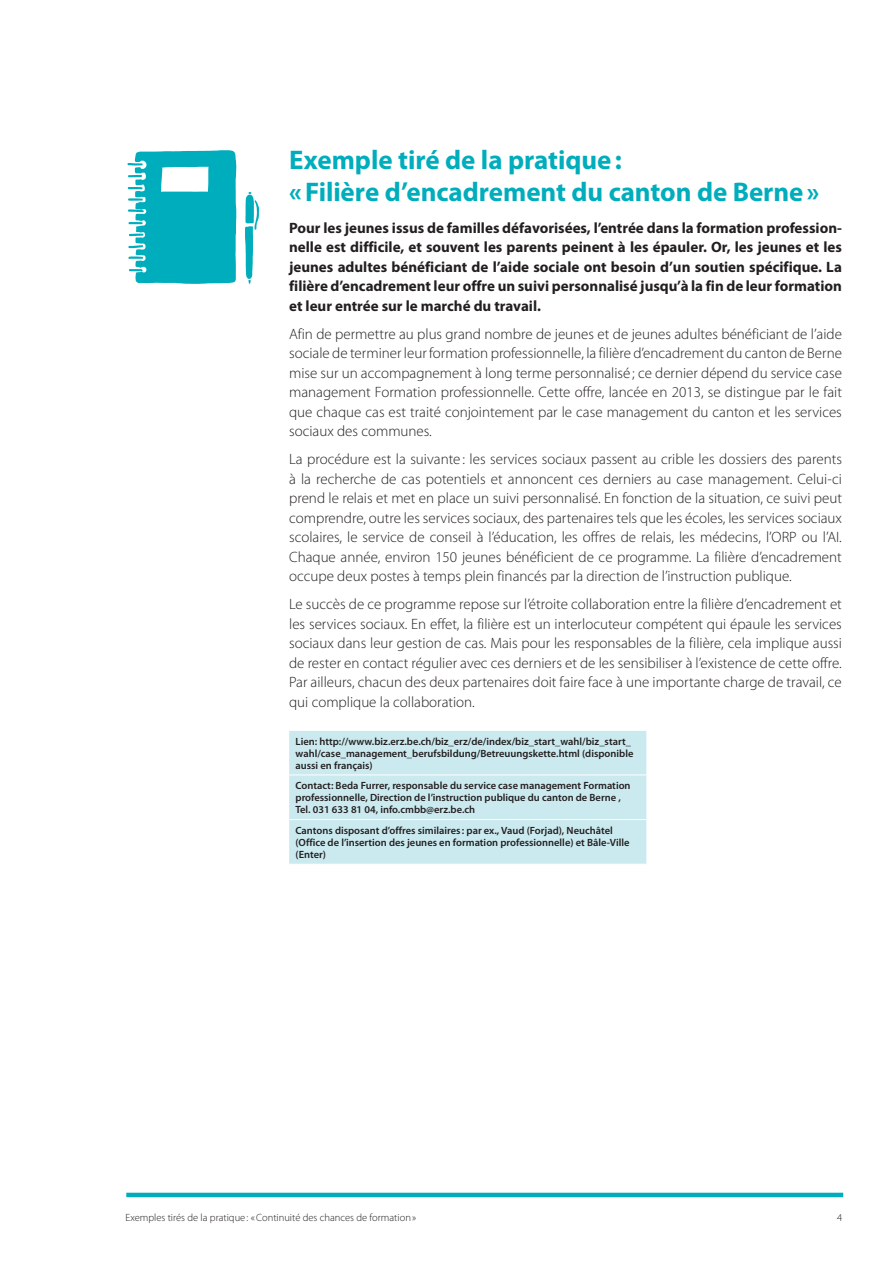
<style>
.page{position:relative;width:893px;height:1263px;background:#fff}
.page>*{position:absolute;margin:0;border:0;box-sizing:border-box;transform-origin:0 0}
.t1{font:700 27px/31.5px "Myriad Pro";letter-spacing:-.005em;color:#00adbc}
.t2{font:300 15px/19.5px "Myriad Pro";color:#231f20;text-align:justify}
.t3{font:700 15px/19.5px "Myriad Pro";color:#231f20;text-align:justify}
.t4{font:600 10.5px/12px "Myriad Pro";color:#231f20}
.t5{font:300 10.5px "Myriad Pro";color:#231f20}
</style>
<div class="page">
<hr style="left:126px;top:1193px;width:717px;height:4px;background:#00adbc">
<div style="left:289px;top:731px;width:357px;height:133px;background:#cbeaef"></div>
<hr style="left:289px;top:774px;width:357px;height:1px;background:#fff">
<hr style="left:289px;top:819px;width:357px;height:1px;background:#fff">
<img style="left:127px;top:150px;width:132px;height:134px">
<h1 class="t1" style="left:289px;top:145px;width:532px">Exemple tiré de la pratique:<br>«Filière d’encadrement du canton de Berne»</h1>
<p class="t3" style="left:289px;top:218px;width:554px">Pour les jeunes issus de familles défavorisées, l’entrée dans la formation profession&shy;nelle est difficile, et souvent les parents peinent à les épauler. Or, les jeunes et les jeunes adultes bénéficiant de l’aide sociale ont besoin d’un soutien spécifique. La filière d’encadrement leur offre un suivi personnalisé jusqu’à la fin de leur formation et leur entrée sur le marché du travail.</p>
<p class="t2" style="left:289px;top:324px;width:554px">Afin de permettre au plus grand nombre de jeunes et de jeunes adultes bénéficiant de l’aide sociale de terminer leur formation professionnelle, la filière d’encadrement du canton de Berne mise sur un accompagnement à long terme personnalisé ; ce dernier dépend du service case management Formation professionnelle. Cette offre, lancée en 2013, se distingue par le fait que chaque cas est traité conjointement par le case management du canton et les services sociaux des communes.</p>
<p class="t2" style="left:289px;top:450px;width:554px">La procédure est la suivante : les services sociaux passent au crible les dossiers des parents à la recherche de cas potentiels et annoncent ces derniers au case management. Celui-ci prend le relais et met en place un suivi personnalisé. En fonction de la situation, ce suivi peut comprendre, outre les services sociaux, des partenaires tels que les écoles, les services sociaux scolaires, le service de conseil à l’éducation, les offres de relais, les médecins, l’ORP ou l’AI.<br>Chaque année, environ 150 jeunes bénéficient de ce programme. La filière d’encadrement occupe deux postes à temps plein financés par la direction de l’instruction publique.</p>
<p class="t2" style="left:289px;top:595px;width:554px">Le succès de ce programme repose sur l’étroite collaboration entre la filière d’encadrement et les services sociaux. En effet, la filière est un interlocuteur compétent qui épaule les services sociaux dans leur gestion de cas. Mais pour les responsables de la filière, cela implique aussi de rester en contact régulier avec ces derniers et de les sensibiliser à l’existence de cette offre.<br>Par ailleurs, chacun des deux partenaires doit faire face à une importante charge de travail, ce qui complique la collaboration.</p>
<p class="t4" style="left:296px;top:735px;width:339px">Lien: http://www.biz.erz.be.ch/biz_erz/de/index/biz_start_wahl/biz_start_ wahl/case_management_berufsbildung/Betreuungskette.html (disponible aussi en français)</p>
<p class="t4" style="left:296px;top:780px;width:337px">Contact: Beda Furrer, responsable du service case management Formation professionnelle, Direction de l’instruction publique du canton de Berne ,<br>Tel. 031 633 81 04, info.cmbb@erz.be.ch</p>
<p class="t4" style="left:296px;top:824px;width:335px">Cantons disposant d’offres similaires : par ex., Vaud (Forjad), Neuchâtel (Office de l’insertion des jeunes en formation professionnelle) et Bâle-Ville (Enter)</p>
<p class="t5" style="left:125px;top:1212px;width:292px">Exemples tirés de la pratique : «Continuité des chances de formation»</p>
<p class="t5" style="left:837px;top:1212px;width:7px">4</p>
</div>
